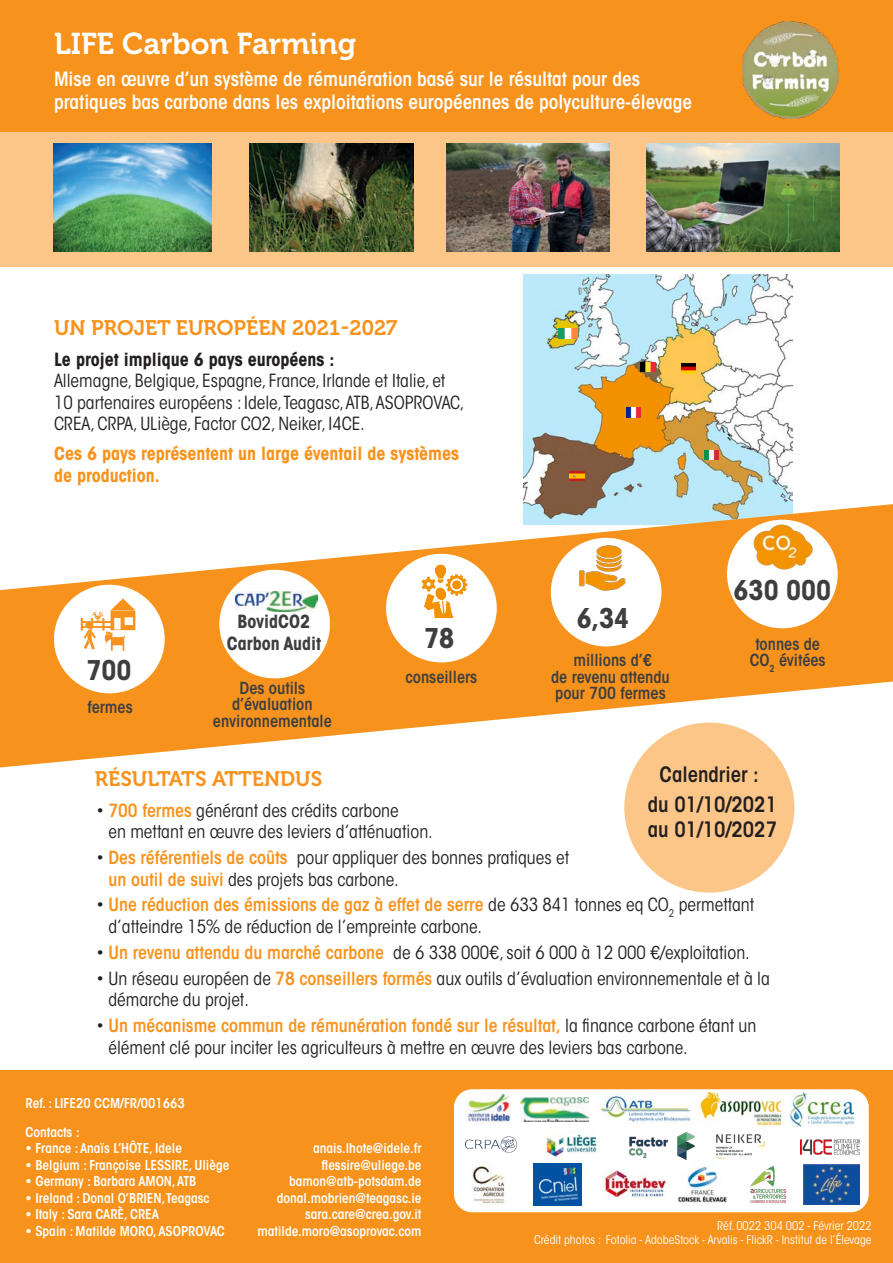
<style>
.page{position:relative;width:893px;height:1263px;background:#fff}
.page>*{position:absolute;margin:0;border:0;box-sizing:border-box;transform-origin:0 0}
.t1{font:30px "Museo 700";color:#fff}
.t2{font:700 condensed 27px "ITC Avant Garde Std";color:#3e3e3f}
.t3{font:21px "Museo 700";color:#f7931d}
.t4{font:600 condensed 21px "ITC Avant Garde Std";color:#231f20}
.t5{font:600 condensed 19.5px/23.4px "ITC Avant Garde Std";color:#fff}
.t6{font:condensed 18px/21.6px "ITC Avant Garde Std";color:#231f20}
.t7{font:700 condensed 18px/21.6px "ITC Avant Garde Std";color:#f7931d}
.t8{font:700 condensed 18px "ITC Avant Garde Std";color:#3e3e3f}
.t9{font:600 condensed 16.5px/16.5px "ITC Avant Garde Std";color:#3e3e3f;text-align:center}
.t10{font:600 condensed 13.5px "ITC Avant Garde Std";color:#fff}
.t11{font:condensed 12px "ITC Avant Garde Std";color:#fff}
.s1{font-weight:700}
.s2{font-weight:600;color:#f7931d}
</style>
<div class="page">
<div style="left:624px;top:722px;width:170px;height:171px;background:#fdc689;border-radius:50%"></div>
<img style="left:523px;top:274px;width:270px;height:230px">
<div style="left:0;top:119px;width:893px;height:147px;background:#fdc689"></div>
<svg style="left:0;top:504px;width:893px;height:263px;fill:#f7931d"></svg>
<div style="left:0;top:0;width:893px;height:132px;background:#f7931d"></div>
<div style="left:54px;top:585px;width:111px;height:108px;background:#fff;border-radius:50%"></div>
<div style="left:219px;top:570px;width:111px;height:108px;background:#fff;border-radius:50%"></div>
<div style="left:386px;top:554px;width:111px;height:108px;background:#fff;border-radius:50%"></div>
<div style="left:551px;top:538px;width:110px;height:108px;background:#fff;border-radius:50%"></div>
<div style="left:727px;top:520px;width:111px;height:108px;background:#fff;border-radius:50%"></div>
<img style="left:411px;top:562px;width:66px;height:57px">
<img style="left:80px;top:598px;width:56px;height:53px">
<img style="left:742px;top:506px;width:82px;height:64px">
<div style="left:0;top:1070px;width:893px;height:193px;background:#f7931d"></div>
<div style="left:454px;top:1089px;width:415px;height:123px;background:#fff;border-radius:18px"></div>
<img style="left:465px;top:1091px;width:46px;height:33px">
<img style="left:803px;top:1164px;width:56px;height:40px">
<img style="left:600px;top:1094px;width:91px;height:29px">
<img style="left:699px;top:1092px;width:86px;height:34px">
<img style="left:800px;top:1139px;width:59px;height:16px">
<img style="left:790px;top:1092px;width:63px;height:34px">
<img style="left:533px;top:1163px;width:48px;height:42px">
<img style="left:465px;top:1136px;width:52px;height:17px">
<img style="left:716px;top:1134px;width:49px;height:25px">
<img style="left:520px;top:1097px;width:69px;height:24px">
<img style="left:54px;top:143px;width:158px;height:109px">
<img style="left:447px;top:143px;width:163px;height:109px">
<img style="left:646px;top:143px;width:193px;height:109px">
<img style="left:558px;top:329px;width:19px;height:9px">
<img style="left:626px;top:408px;width:14px;height:9px">
<img style="left:641px;top:363px;width:15px;height:9px">
<img style="left:681px;top:364px;width:14px;height:9px">
<img style="left:570px;top:471px;width:14px;height:9px">
<img style="left:705px;top:450px;width:14px;height:10px">
<img style="left:630px;top:1132px;width:64px;height:27px">
<img style="left:573px;top:544px;width:53px;height:47px">
<img style="left:235px;top:592px;width:82px;height:20px">
<img style="left:545px;top:1133px;width:53px;height:25px">
<img style="left:472px;top:1166px;width:34px;height:38px">
<img style="left:603px;top:1169px;width:63px;height:29px">
<img style="left:678px;top:1166px;width:49px;height:37px">
<img style="left:750px;top:1166px;width:37px;height:38px">
<img style="left:250px;top:143px;width:163px;height:109px">
<img style="left:742px;top:21px;width:97px;height:98px">
<p class="t1" style="left:54px;top:27px;width:304px">LIFE Carbon Farming</p>
<p class="t5" style="left:54px;top:67px;width:640px">Mise en œuvre d’un système de rémunération basé sur le résultat pour des pratiques bas carbone dans les exploitations européennes de polyculture-élevage</p>
<p class="t3" style="left:54px;top:316px;width:345px">UN PROJET EUROPÉEN 2021-2027</p>
<p class="t6" style="left:54px;top:348px;width:412px"><span class="s1">Le projet implique 6 pays européens :<br></span>Allemagne, Belgique, Espagne, France, Irlande et Italie, et 10 partenaires européens : Idele, Teagasc, ATB, ASOPROVAC, CREA, CRPA, ULiège, Factor CO2, Neiker, I4CE.</p>
<p class="t7" style="left:54px;top:443px;width:407px">Ces 6 pays représentent un large éventail de systèmes de production.</p>
<p class="t2" style="left:86px;top:653px;width:47px">700</p>
<p class="t9" style="left:87px;top:698px;width:47px">fermes</p>
<p class="t8" style="left:238px;top:610px;width:74px">BovidCO2</p>
<p class="t8" style="left:227px;top:632px;width:96px">Carbon Audit</p>
<p class="t9" style="left:213px;top:679px;width:120px">Des outils d’évaluation environnementale</p>
<p class="t2" style="left:424px;top:621px;width:32px">78</p>
<p class="t9" style="left:405px;top:669px;width:73px">conseillers</p>
<p class="t2" style="left:577px;top:601px;width:54px">6,34</p>
<p class="t9" style="left:573px;top:652px;width:80px">millions d’€</p>
<p class="t9" style="left:551px;top:668px;width:120px;text-align:left">de revenu attendu pour 700 fermes</p>
<p class="t2" style="left:734px;top:572px;width:99px">630 000</p>
<p class="t9" style="left:750px;top:636px;width:77px">tonnes de<br>CO<sub>2</sub> évitées</p>
<p class="t4" style="left:660px;top:761px;width:101px">Calendrier :</p>
<p class="t4" style="left:648px;top:791px;width:131px">du 01/10/2021</p>
<p class="t4" style="left:648px;top:816px;width:131px">au 01/10/2027</p>
<p class="t3" style="left:95px;top:767px;width:229px">RÉSULTATS ATTENDUS</p>
<p class="t6" style="left:108px;top:799px;width:326px;text-indent:-12px">• <span class="s2">700 fermes</span> générant des crédits carbone<br>en mettant en œuvre des leviers d’atténuation.</p>
<p class="t6" style="left:108px;top:847px;width:462px;text-indent:-12px">• <span class="s2">Des référentiels de coûts</span> pour appliquer des bonnes pratiques et <span class="s2">un outil de suivi</span> des projets bas carbone.</p>
<p class="t6" style="left:108px;top:894px;width:647px;text-indent:-12px">• <span class="s2">Une réduction des émissions de gaz à effet de serre</span> de 633 841 tonnes eq CO<sub>2</sub> permettant d’atteindre 15% de réduction de l’empreinte carbone.</p>
<p class="t6" style="left:96px;top:942px;width:655px">• <span class="s2">Un revenu attendu du marché carbone</span> de 6 338 000€, soit 6 000 à 12 000 €/exploitation.</p>
<p class="t6" style="left:108px;top:967px;width:663px;text-indent:-12px">• Un réseau européen de <span class="s2">78 conseillers formés</span> aux outils d’évaluation environnementale et à la démarche du projet.</p>
<p class="t6" style="left:108px;top:1015px;width:649px;text-indent:-12px">• <span class="s2">Un mécanisme commun de rémunération fondé sur le résultat,</span> la finance carbone étant un élément clé pour inciter les agriculteurs à mettre en œuvre des leviers bas carbone.</p>
<p class="t10" style="left:26px;top:1094px;width:161px">Ref. : LIFE20 CCM/FR/001663</p>
<p class="t10" style="left:26px;top:1123px;width:56px">Contacts :</p>
<p class="t10" style="left:26px;top:1140px;width:158px">• France : Anaïs L’HÔTE, Idele</p>
<p class="t10" style="left:313px;top:1140px;width:110px">anais.lhote@idele.fr</p>
<p class="t10" style="left:26px;top:1156px;width:205px">• Belgium : Françoise LESSIRE, Uliège</p>
<p class="t10" style="left:321px;top:1156px;width:102px">flessire@uliege.be</p>
<p class="t10" style="left:26px;top:1173px;width:172px">• Germany : Barbara AMON, ATB</p>
<p class="t10" style="left:289px;top:1173px;width:134px">bamon@atb-potsdam.de</p>
<p class="t10" style="left:26px;top:1189px;width:186px">• Ireland : Donal O’BRIEN,Teagasc</p>
<p class="t10" style="left:277px;top:1189px;width:146px">donal.mobrien@teagasc.ie</p>
<p class="t10" style="left:26px;top:1206px;width:135px">• Italy : Sara CARÈ, CREA</p>
<p class="t10" style="left:305px;top:1206px;width:118px">sara.care@crea.gov.it</p>
<p class="t10" style="left:26px;top:1222px;width:201px">• Spain : Matilde MORO, ASOPROVAC</p>
<p class="t10" style="left:258px;top:1222px;width:165px">matilde.moro@asoprovac.com</p>
<p class="t11" style="left:717px;top:1218px;width:156px">Réf. 0022 304 002 - Février 2022</p>
<p class="t11" style="left:534px;top:1232px;width:339px">Crédit photos : Fotolia - AdobeStock - Arvalis - FlickR - Institut de l’Élevage</p>
</div>
